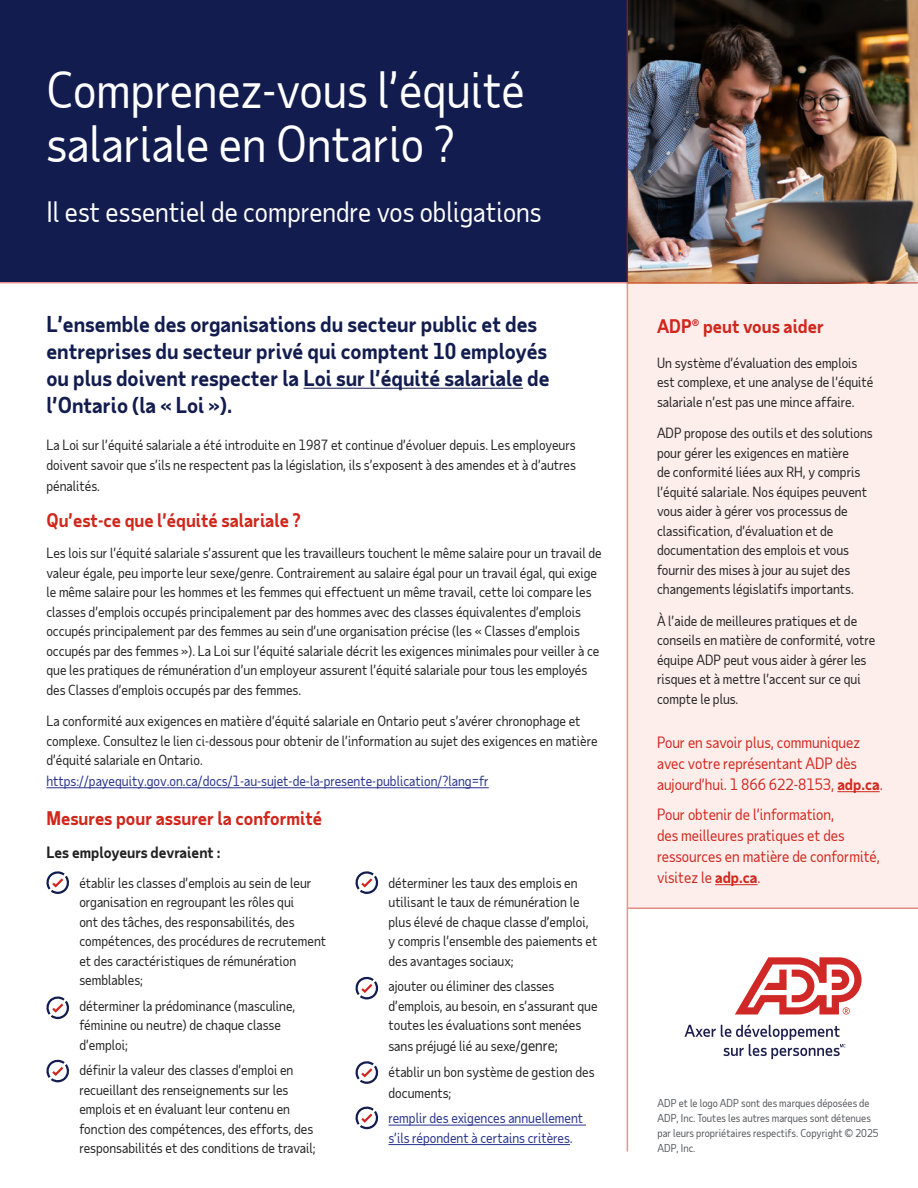
<style>
.page{position:relative;width:918px;height:1188px;background:#fff}
.page>*{position:absolute;margin:0;border:0;box-sizing:border-box;transform-origin:0 0}
.Fact_sheet_title{font:48px/54px "Taub Sans";color:#fff}
.Body_-_hero{font:27px "Taub Sans";color:#fff}
.Body{font:700 21px/27px "Taub Sans";color:#121c4e}
.Body-2{font:700 18px "Taub Sans";color:#d0271d}
.Body-3{font:15px/21px "Taub Sans";color:#d0271d}
.Body-4{font:700 15px "Taub Sans";color:#222}
.Body-5{font:13.5px/19.5px "Taub Sans";color:#222}
.Body-6{font:13.5px/19.5px "Taub Sans";color:#26328c}
.t1{font:10.5px/15px "Taub Sans";color:#54565a}
.s1{font-size:15px}
.s2{font-weight:700}
</style>
<div class="page">
<div style="left:628px;top:284px;width:290px;height:625px;background:#fdeeec"></div>
<hr style="left:837px;top:791px;width:43px;height:1px;background:#d0271d">
<hr style="left:715px;top:884px;width:43px;height:1px;background:#d0271d">
<div style="left:0;top:0;width:627px;height:282px;background:#121c4e"></div>
<img style="left:628px;top:0;width:290px;height:282px">
<hr style="left:0;top:282px;width:918px;height:2px;background:#d0271d">
<hr style="left:304px;top:388px;width:219px;height:1px;background:#121c4e">
<hr style="left:46px;top:787px;width:443px;height:1px;background:#26328c">
<hr style="left:627px;top:0;width:1px;height:1152px;background:#d0271d">
<hr style="left:388px;top:1125px;width:198px;height:1px;background:#26328c">
<hr style="left:388px;top:1144px;width:182px;height:1px;background:#26328c">
<svg style="left:46px;top:871px;width:23px;height:23px"></svg>
<svg style="left:355px;top:871px;width:24px;height:23px"></svg>
<svg style="left:355px;top:976px;width:24px;height:23px"></svg>
<svg style="left:355px;top:1061px;width:24px;height:23px"></svg>
<svg style="left:355px;top:1106px;width:24px;height:23px"></svg>
<svg style="left:46px;top:996px;width:23px;height:23px"></svg>
<svg style="left:46px;top:1059px;width:23px;height:23px"></svg>
<hr style="left:628px;top:908px;width:290px;height:1px;background:#d0271d">
<svg style="left:685px;top:1025px;width:160px;height:34px"></svg>
<svg style="left:735px;top:957px;width:127px;height:58px"></svg>
<p class="Fact_sheet_title" style="left:46px;top:62px;width:480px">Comprenez-vous l’équité salariale en Ontario ?</p>
<p class="Body_-_hero" style="left:46px;top:195px;width:497px">Il est essentiel de comprendre vos obligations</p>
<p class="Body" style="left:46px;top:309px;width:505px">L’ensemble des organisations du secteur public et des entreprises du secteur privé qui comptent 10 employés ou plus doivent respecter la Loi sur l’équité salariale de l’Ontario (la « Loi »).</p>
<p class="Body-5" style="left:46px;top:435px;width:531px">La Loi sur l’équité salariale a été introduite en 1987 et continue d’évoluer depuis. Les employeurs doivent savoir que s’ils ne respectent pas la législation, ils s’exposent à des amendes et à d’autres</p>
<p class="Body-5" style="left:46px;top:475px;width:55px">pénalités.</p>
<p class="Body-2" style="left:46px;top:508px;width:256px">Qu’est-ce que l’équité salariale ?</p>
<p class="Body-5" style="left:46px;top:543px;width:557px">Les lois sur l’équité salariale s’assurent que les travailleurs touchent le même salaire pour un travail de valeur égale, peu importe leur sexe/genre. Contrairement au salaire égal pour un travail égal, qui exige le même salaire pour les hommes et les femmes qui effectuent un même travail, cette loi compare les classes d’emplois occupés principalement par des hommes avec des classes équivalentes d’emplois occupés principalement par des femmes au sein d’une organisation précise (les « Classes d’emplois occupés par des femmes »). La Loi sur l’équité salariale décrit les exigences minimales pour veiller à ce que les pratiques de rémunération d’un employeur assurent l’équité salariale pour tous les employés des Classes d’emplois occupés par des femmes.</p>
<p class="Body-5" style="left:46px;top:711px;width:553px">La conformité aux exigences en matière d’équité salariale en Ontario peut s’avérer chronophage et complexe. Consultez le lien ci-dessous pour obtenir de l’information au sujet des exigences en matière d’équité salariale en Ontario.</p>
<p class="Body-6" style="left:46px;top:771px;width:444px">https://payequity.gov.on.ca/docs/1-au-sujet-de-la-presente-publication/?lang=fr</p>
<p class="Body-2" style="left:46px;top:806px;width:277px">Mesures pour assurer la conformité</p>
<p class="Body-4" style="left:46px;top:843px;width:176px">Les employeurs devraient :</p>
<p class="Body-5" style="left:79px;top:873px;width:248px">établir les classes d’emplois au sein de leur organisation en regroupant les rôles qui<br>ont des tâches, des responsabilités, des compétences, des procédures de recrutement et des caractéristiques de rémunération semblables;</p>
<p class="Body-5" style="left:79px;top:996px;width:217px">déterminer la prédominance (masculine, féminine ou neutre) de chaque classe d’emploi;</p>
<p class="Body-5" style="left:79px;top:1060px;width:238px">définir la valeur des classes d’emploi en recueillant des renseignements sur les emplois et en évaluant leur contenu en fonction des compétences, des efforts, des responsabilités et des conditions de travail;</p>
<p class="Body-5" style="left:388px;top:873px;width:210px">déterminer les taux des emplois en utilisant le taux de rémunération le plus élevé de chaque classe d’emploi, y compris l’ensemble des paiements et des avantages sociaux;</p>
<p class="Body-5" style="left:388px;top:976px;width:211px">ajouter ou éliminer des classes d’emplois, au besoin, en s’assurant que toutes les évaluations sont menées</p>
<p class="Body-5" style="left:388px;top:1036px;width:171px">sans préjugé lié au sexe/<span class="s1">genre;</span></p>
<p class="Body-5" style="left:388px;top:1061px;width:208px;line-height:21px">établir un bon système de gestion des documents;</p>
<p class="Body-6" style="left:388px;top:1108px;width:196px">remplir des exigences annuellement s’ils répondent à certains critères.</p>
<p class="Body-2" style="left:657px;top:314px;width:168px">ADP® peut vous aider</p>
<p class="Body-5" style="left:657px;top:352px;width:218px">Un système d’évaluation des emplois est complexe, et une analyse de l’équité salariale n’est pas une mince affaire.</p>
<p class="Body-5" style="left:657px;top:423px;width:217px">ADP propose des outils et des solutions pour gérer les exigences en matière<br>de conformité liées aux RH, y compris l’équité salariale. Nos équipes peuvent vous aider à gérer vos processus de classification, d’évaluation et de documentation des emplois et vous fournir des mises à jour au sujet des changements législatifs importants.</p>
<p class="Body-5" style="left:657px;top:610px;width:220px">À l’aide de meilleures pratiques et de conseils en matière de conformité, votre équipe ADP peut vous aider à gérer les risques et à mettre l’accent sur ce qui compte le plus.</p>
<p class="Body-3" style="left:657px;top:731px;width:227px">Pour en savoir plus, communiquez avec votre représentant ADP dès aujourd’hui. 1 866 622-8153, <span class="s2">adp.ca</span>.</p>
<p class="Body-3" style="left:657px;top:803px;width:225px">Pour obtenir de l’information,<br>des meilleures pratiques et des ressources en matière de conformité, visitez le <span class="s2">adp.ca</span>.</p>
<p class="t1" style="left:657px;top:1095px;width:214px">ADP et le logo ADP sont des marques déposées de</p>
<p class="t1" style="left:657px;top:1110px;width:223px">ADP, Inc. Toutes les autres marques sont détenues par leurs propriétaires respectifs. Copyright © 2025<br>ADP, Inc.</p>
</div>
